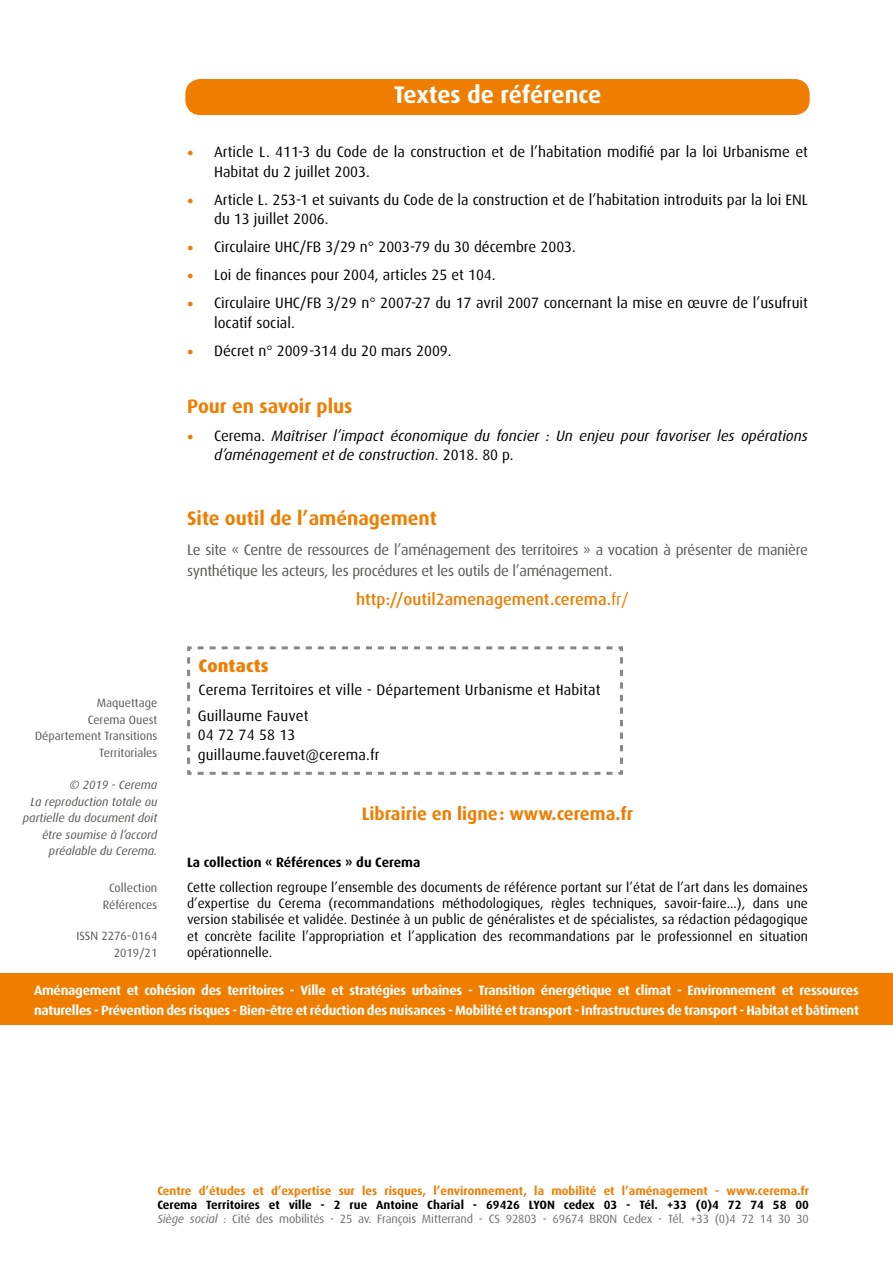
<style>
.page{position:relative;width:893px;height:1263px;background:#fff}
.page>*{position:absolute;margin:0;border:0;box-sizing:border-box;transform-origin:0 0}
.Titre_niveau_1{font:700 24px "Dax OT";letter-spacing:-.01em;color:#fff}
.Titre_niveau_2{font:700 19.5px "Dax OT";color:#ef7d00}
.t1{font:700 18px "Dax OT";color:#ef7d00}
.corps_de_texte{font:800 18px "Dax OT";letter-spacing:.01em;color:#ef7d00}
.t2{font:500 16.5px "Dax OT";color:#ef7d00}
.corps_de_texte-2{font:15px/19.5px "Dax OT";color:#000}
.t3{font:15px/21px "Dax OT";letter-spacing:-.02em;color:#575756}
.t4{font:italic 15px/19.5px "Dax OT";color:#000}
.t5{font:13.5px/16.2px "Dax OT";color:#000;text-align:justify}
.t6{font:700 13.5px/19.5px "Dax OT";letter-spacing:-.02em;color:#fff}
.t7{font:700 13.5px "Dax OT";color:#000}
.t8{font:12px/14.4px "Dax OT";letter-spacing:-.01em;color:#706f6f}
.t9{font:700 12px "Dax OT";color:#ef7d00}
.t10{font:12px/16.5px "Dax OT";color:#575756;text-align:right}
.t11{font:italic 12px/16.5px "Dax OT";color:#575756;text-align:right}
.s1{font-weight:700;font-size:16.5px;color:#ef7d00}
.s2{font-weight:700;font-style:normal;font-size:16.5px;color:#ef7d00}
.s3{font-style:normal}
.s4{font-weight:400}
.s5{font-weight:700;color:#000}
.s6{font-style:italic}
</style>
<div class="page">
<div style="left:0;top:974px;width:893px;height:51px;background:#ef7d00"></div>
<svg style="left:187px;top:646px;width:436px;height:129px"></svg>
<div style="left:187px;top:85px;width:621px;height:24px;background:#ef7d00;border-radius:9px"></div>
<div style="left:185px;top:79px;width:625px;height:36px;border:12px solid #ef7d00;border-radius:9px"></div>
<p class="Titre_niveau_1" style="left:394px;top:82px;width:209px">Textes de référence</p>
<p class="corps_de_texte-2" style="left:214px;top:142px;width:595px;text-indent:-27px"><span class="s1">•</span> Article L. 411-3 du Code de la construction et de l’habitation modifié par la loi Urbanisme et<br>Habitat du 2 juillet 2003.</p>
<p class="corps_de_texte-2" style="left:214px;top:190px;width:595px;text-indent:-27px"><span class="s1">•</span> Article L. 253-1 et suivants du Code de la construction et de l’habitation introduits par la loi ENL du 13 juillet 2006.</p>
<p class="corps_de_texte-2" style="left:187px;top:237px;width:390px"><span class="s1">•</span> Circulaire UHC/FB 3/29 n° 2003-79 du 30 décembre 2003.</p>
<p class="corps_de_texte-2" style="left:187px;top:265px;width:310px"><span class="s1">•</span> Loi de finances pour 2004, articles 25 et 104.</p>
<p class="corps_de_texte-2" style="left:214px;top:293px;width:595px;text-indent:-27px"><span class="s1">•</span> Circulaire UHC/FB 3/29 n° 2007-27 du 17 avril 2007 concernant la mise en œuvre de l’usufruit locatif social.</p>
<p class="corps_de_texte-2" style="left:187px;top:341px;width:266px"><span class="s1">•</span> Décret n° 2009-314 du 20 mars 2009.</p>
<p class="Titre_niveau_2" style="left:187px;top:395px;width:167px">Pour en savoir plus</p>
<p class="t4" style="left:214px;top:426px;width:595px;text-indent:-27px"><span class="s2">•</span> <span class="s3">Cerema.</span> Maîtriser l’impact économique du foncier : Un enjeu pour favoriser les opérations d’aménagement et de construction<span class="s3">. 2018. 80 p.</span></p>
<p class="Titre_niveau_2" style="left:187px;top:507px;width:251px">Site outil de l’aménagement</p>
<p class="t3" style="left:187px;top:539px;width:622px">Le site « Centre de ressources de l’aménagement des territoires » a vocation à présenter de manière synthétique les acteurs, les procédures et les outils de l’aménagement.</p>
<p class="t10" style="left:35px;top:695px;width:124px">Maquettage<br>Cerema Ouest<br>Département Transitions<br>Territoriales</p>
<p class="t11" style="left:23px;top:777px;width:136px">© 2019 - Cerema<br>La reproduction totale ou partielle du document doit être soumise à l’accord préalable du Cerema.</p>
<p class="t10" style="left:103px;top:880px;width:56px;text-align:center">Collection<br>Références</p>
<p class="t10" style="left:76px;top:928px;width:82px">ISSN 2276-0164<br>2019/21</p>
<p class="t2" style="left:356px;top:590px;width:274px">http://outil2amenagement.cerema.<span class="s4">fr/</span></p>
<p class="corps_de_texte" style="left:199px;top:655px;width:72px">Contacts</p>
<p class="corps_de_texte-2" style="left:199px;top:681px;width:403px">Cerema Territoires et ville - Département Urbanisme et Habitat</p>
<p class="corps_de_texte-2" style="left:198px;top:706px;width:112px">Guillaume Fauvet</p>
<p class="corps_de_texte-2" style="left:198px;top:725px;width:99px">04 72 74 58 13</p>
<p class="corps_de_texte-2" style="left:198px;top:745px;width:184px">guillaume.fauvet@cerema.fr</p>
<p class="t1" style="left:362px;top:803px;width:273px">Librairie en ligne: www.cerema.fr</p>
<p class="t7" style="left:187px;top:855px;width:235px">La collection « Références » du Cerema</p>
<p class="t5" style="left:187px;top:879px;width:622px">Cette collection regroupe l’ensemble des documents de référence portant sur l’état de l’art dans les domaines d’expertise du Cerema (recommandations méthodologiques, règles techniques, savoir-faire...), dans une version stabilisée et validée. Destinée à un public de généralistes et de spécialistes, sa rédaction pédagogique et concrète facilite l’appropriation et l’application des recommandations par le professionnel en situation opérationnelle.</p>
<p class="t6" style="left:34px;top:981px;width:826px">Aménagement et cohésion des territoires - Ville et stratégies urbaines - Transition énergétique et climat - Environnement et ressources naturelles - Prévention des risques - Bien-être et réduction des nuisances - Mobilité et transport - Infrastructures de transport - Habitat et bâtiment</p>
<p class="t9" style="left:157px;top:1183px;width:653px">Centre d’études et d’expertise sur les risques, l’environnement, la mobilité et l’aménagement - www.cerema.fr</p>
<p class="t8" style="left:157px;top:1198px;width:653px"><span class="s5">Cerema Territoires et ville - 2 rue Antoine Charial - 69426 LYON cedex 03 - Tél. +33 (0)4 72 74 58 00<br></span><span class="s6">Siège social :</span> Cité des mobilités - 25 av. François Mitterrand - CS 92803 - 69674 BRON Cedex - Tél. +33 (0)4 72 14 30 30</p>
</div>
